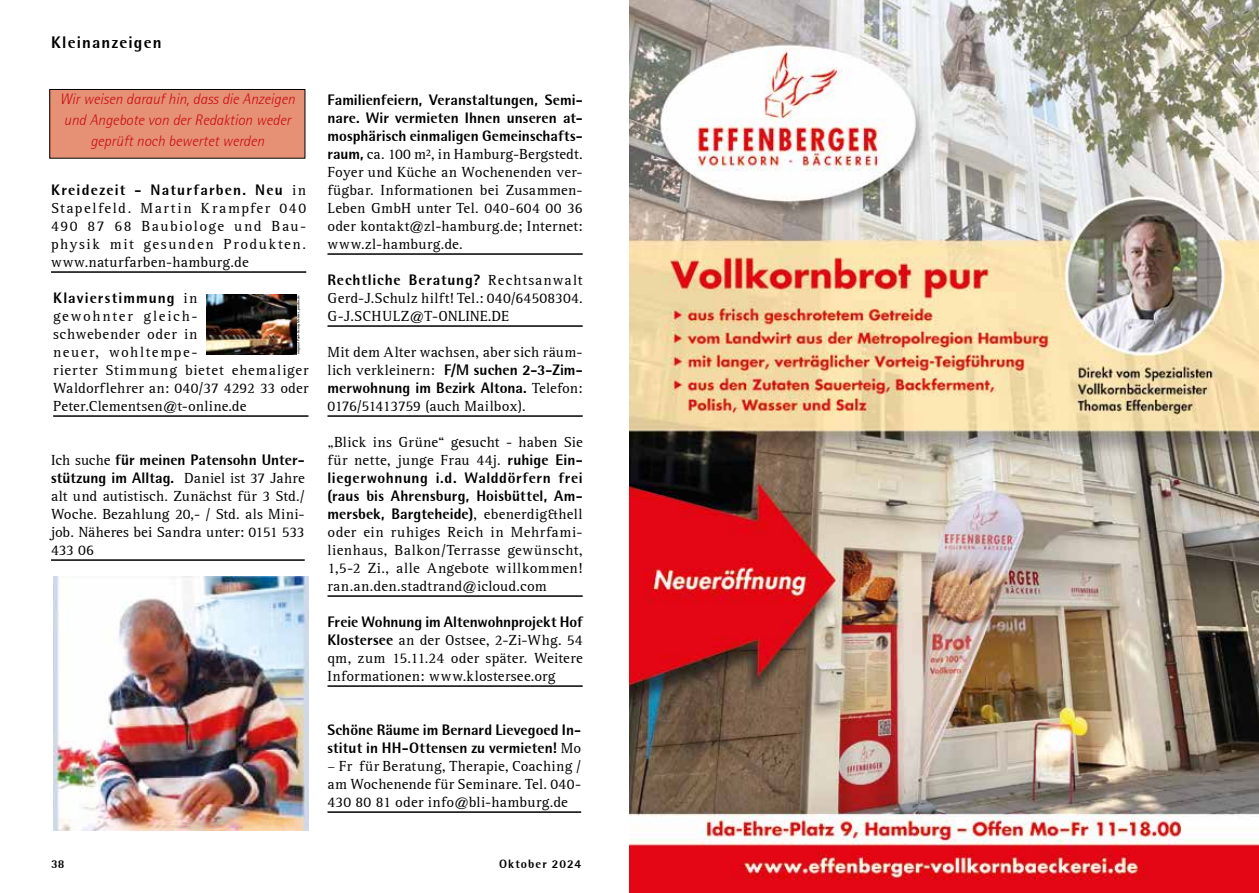
<style>
.page{position:relative;width:1259px;height:893px;background:#fff}
.page>*{position:absolute;margin:0;border:0;box-sizing:border-box;transform-origin:0 0}
.t1{font:800 16.5px "Rotis Semi Sans";letter-spacing:.07em;color:#000}
.t2{font:15px/18px "Rotis Serif";letter-spacing:.025em;color:#000;text-align:justify}
.t3{font:800 15px/18px "Rotis Semi Sans";letter-spacing:.005em;color:#000}
.t4{font:15px/18px "Rotis Serif";letter-spacing:.045em;color:#000}
.t5{font:italic 300 15px/21px "Rotis Semi Sans";color:#c90c0f;text-align:center}
.t6{font:800 15px "Rotis Semi Sans";letter-spacing:.055em;color:#000}
.t7{font:800 15px "Rotis Semi Sans";letter-spacing:.08em;color:#000}
.t8{font:15px "Rotis Serif";letter-spacing:-.01em;color:#000}
.t9{font:800 15px "Rotis Semi Sans";letter-spacing:.07em;color:#000}
.t10{font:800 12px "Rotis Semi Sans";letter-spacing:.09em;color:#000}
.t11{font:800 3.45px "Rotis Semi Sans";letter-spacing:.02em;color:#000}
.s1{font-family:"Rotis Serif";font-weight:400}
.s2{font-family:"Rotis Semi Sans";font-weight:800}
</style>
<div class="page">
<div style="left:50px;top:89px;width:255px;height:69px;background:#e69175"></div>
<div style="left:50px;top:89px;width:255px;height:69px;border:1px solid #000"></div>
<hr style="left:51px;top:559px;width:254px;height:2px;background:#000">
<hr style="left:327px;top:253px;width:256px;height:2px;background:#000">
<hr style="left:327px;top:325px;width:256px;height:2px;background:#000">
<hr style="left:327px;top:415px;width:256px;height:2px;background:#000">
<hr style="left:327px;top:595px;width:256px;height:2px;background:#000">
<hr style="left:327px;top:685px;width:256px;height:2px;background:#000">
<img style="left:53px;top:576px;width:255px;height:254px">
<hr style="left:327px;top:811px;width:254px;height:2px;background:#000">
<img style="left:629px;top:0;width:630px;height:893px">
<hr style="left:51px;top:271px;width:255px;height:2px;background:#000">
<img style="left:206px;top:294px;width:90px;height:60px">
<hr style="left:53px;top:415px;width:255px;height:2px;background:#000">
<p class="t1" style="left:51px;top:32px;width:112px">Kleinanzeigen</p>
<p class="t5" style="left:60px;top:88px;width:237px">Wir weisen darauf hin, dass die Anzeigen und Angebote von der Redaktion weder geprüft noch bewertet werden</p>
<p class="t7" style="left:51px;top:180px;width:257px">Kreidezeit - Naturfarben. Neu <span class="s1">in</span></p>
<p class="t2" style="left:51px;top:199px;width:257px">Stapelfeld. Martin Krampfer 040<br>490 87 68 Baubiologe und Bau&shy;physik mit gesunden Produkten. www.naturfarben-hamburg.de</p>
<p class="t11" style="left:296px;top:354px;width:60px;rotate:-90deg">original Paul-Georg Meister_pixelio.de</p>
<p class="t9" style="left:53px;top:288px;width:146px">Klavierstimmung <span class="s1">in</span></p>
<p class="t4" style="left:53px;top:307px;width:257px">gewohnter gleich-<br>schwebender oder in<br>neuer, wohltempe-<br>rierter Stimmung bietet ehemaliger<br>Waldorflehrer an: 040/37 4292 33 oder<br>Peter.Clementsen@t-online.de</p>
<p class="t3" style="left:51px;top:451px;width:255px"><span class="s1">Ich suche</span> für meinen Patensohn Unter&shy;stützung im Alltag. <span class="s1">Daniel ist 37 Jahre</span></p>
<p class="t2" style="left:51px;top:487px;width:255px">alt und autistisch. Zunächst für 3 Std./ Woche. Bezahlung 20,- / Std. als Mini&shy;job. Näheres bei Sandra unter: 0151 533<br>433 06</p>
<p class="t3" style="left:327px;top:91px;width:257px;text-align:justify">Familienfeiern, Veranstaltungen, Semi&shy;nare. Wir vermieten Ihnen unseren at&shy;mosphärisch einmaligen Gemeinschafts-</p>
<p class="t2" style="left:327px;top:145px;width:257px"><span class="s2">raum,</span> ca. 100 m², in Hamburg-Bergstedt.<br>Foyer und Küche an Wochenenden ver&shy;fügbar. Informationen bei Zusammen-Leben GmbH unter Tel. 040-604 00 36 oder kontakt@zl-hamburg.de; Internet: www.zl-hamburg.de.</p>
<p class="t6" style="left:327px;top:270px;width:257px">Rechtliche Beratung? <span class="s1">Rechtsanwalt</span></p>
<p class="t2" style="left:327px;top:289px;width:257px">Gerd-J.Schulz hilft! Tel.: 040/64508304.<br>G-J.SCHULZ@T-ONLINE.DE</p>
<p class="t2" style="left:327px;top:343px;width:257px">Mit dem Alter wachsen, aber sich räum-</p>
<p class="t3" style="left:327px;top:361px;width:257px"><span class="s1">lich verkleinern:</span> F/M suchen 2-3-Zim&shy;merwohnung im Bezirk Altona. <span class="s1">Telefon:</span></p>
<p class="t8" style="left:327px;top:398px;width:200px">0176/51413759 (auch Mailbox).</p>
<p class="t2" style="left:327px;top:433px;width:257px">„Blick ins Grüne“ gesucht - haben Sie für nette, junge Frau 44j. <span class="s2">ruhige Ein-</span></p>
<p class="t3" style="left:327px;top:469px;width:257px;text-align:justify">liegerwohnung i.d. Walddörfern frei (raus bis Ahrensburg, Hoisbüttel, Am&shy;mersbek, Bargteheide)<span class="s1">, ebenerdig&amp;hell</span></p>
<p class="t2" style="left:327px;top:523px;width:257px">oder ein ruhiges Reich in Mehrfami&shy;lienhaus, Balkon/Terrasse gewünscht, 1,5-2 Zi., alle Angebote willkommen! ran.an.den.stadtrand@icloud.com</p>
<p class="t3" style="left:327px;top:613px;width:257px">Freie Wohnung im Altenwohnprojekt Hof</p>
<p class="t2" style="left:327px;top:631px;width:257px"><span class="s2">Klostersee</span> an der Ostsee, 2-Zi-Whg. 54 qm, zum 15.11.24 oder später. Weitere Informationen: www.klostersee.org</p>
<p class="t3" style="left:327px;top:721px;width:255px">Schöne Räume im Bernard Lievegoed In&shy;stitut in HH-Ottensen zu vermieten! <span class="s1">Mo</span></p>
<p class="t2" style="left:327px;top:757px;width:255px">– Fr für Beratung, Therapie, Coaching / am Wochenende für Seminare. Tel. 040- 430 80 81 oder info@bli-hamburg.de</p>
<p class="t10" style="left:51px;top:856px;width:15px">38</p>
<p class="t10" style="left:499px;top:856px;width:84px">Oktober 2024</p>
</div>
